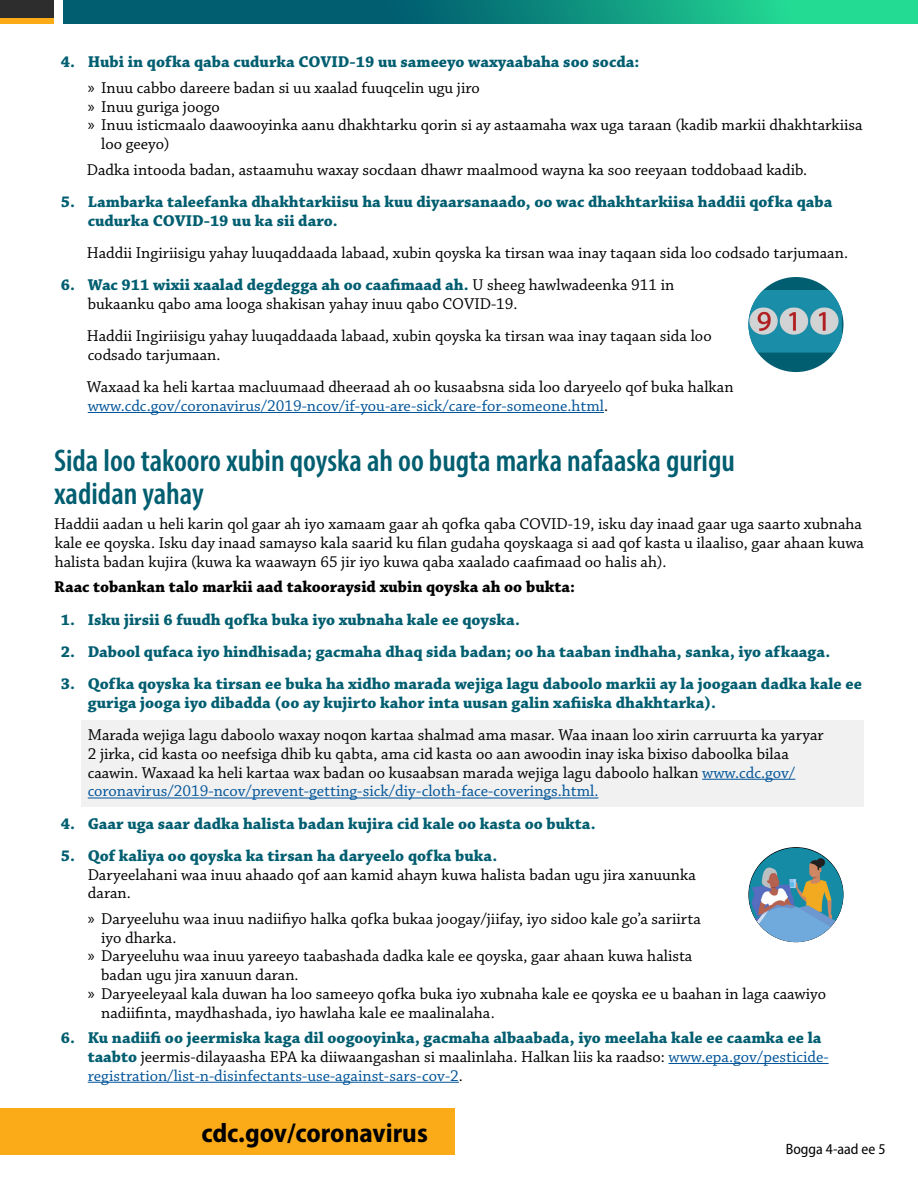
<style>
.page{position:relative;width:918px;height:1188px;background:#fff}
.page>*{position:absolute;margin:0;border:0;box-sizing:border-box;transform-origin:0 0}
.t1{font:600 condensed 31.5px/33px "Myriad Pro";color:#005e70}
.t2{font:700 semi-condensed 27px "Myriad Pro";color:#000}
.t3{font:16.5px/18.8px "Chaparral Pro";color:#000}
.t4{font:700 16.5px/18.8px "Chaparral Pro";color:#005e70}
.t5{font:700 16.5px "Chaparral Pro";color:#000}
.t6{font:semi-condensed 15px "Myriad Pro";color:#000}
.s1{font-family:"Myriad Pro";font-weight:400;color:#000}
.s2{font-weight:400;color:#000}
.s3{font-family:"Myriad Pro"}
.s4{font-weight:700;color:#005e70}
.s5{color:#005499}
.s6{font-weight:400;color:#005499}
</style>
<div class="page">
<div style="left:81px;top:721px;width:783px;height:86px;background:#f1f1f1"></div>
<hr style="left:88px;top:412px;width:516px;height:1px;background:#005499">
<hr style="left:702px;top:779px;width:93px;height:1px;background:#005499">
<hr style="left:88px;top:798px;width:511px;height:1px;background:#005499">
<hr style="left:669px;top:1063px;width:160px;height:1px;background:#005499">
<hr style="left:88px;top:1082px;width:371px;height:1px;background:#005499">
<div style="left:0;top:1108px;width:454px;height:47px;background:#fbab18"></div>
<div style="left:0;top:17px;width:54px;height:7px;background:#fbab18"></div>
<div style="left:0;top:0;width:54px;height:17px;background:#2d2d2d"></div>
<svg style="left:64px;top:0;width:854px;height:24px;background:#0c8b7d"></svg>
<img style="left:748px;top:847px;width:95px;height:95px;border-radius:48px">
<div style="left:748px;top:277px;width:95px;height:95px;background:#005e70;border-radius:50%"></div>
<img style="left:748px;top:290px;width:94px;height:63px">
<p class="t4" style="left:88px;top:50px;width:553px;line-height:25.5px;text-indent:-27px">4. Hubi in qofka qaba cudurka COVID-19 uu sameeyo waxyaabaha soo socda: <span class="s1">»</span> <span class="s2">Inuu cabbo dareere badan si uu xaalad fuuqcelin ugu jiro</span></p>
<p class="t3" style="left:88px;top:98px;width:134px"><span class="s3">»</span> Inuu guriga joogo</p>
<p class="t3" style="left:88px;top:116px;width:776px"><span class="s3">»</span> Inuu isticmaalo daawooyinka aanu dhakhtarku qorin si ay astaamaha wax uga taraan (kadib markii dhakhtarkiisa</p>
<p class="t3" style="left:101px;top:135px;width:70px">loo geeyo)</p>
<p class="t3" style="left:87px;top:161px;width:722px">Dadka intooda badan, astaamuhu waxay socdaan dhawr maalmood wayna ka soo reeyaan toddobaad kadib.</p>
<p class="t4" style="left:88px;top:193px;width:746px;text-indent:-27px">5. Lambarka taleefanka dhakhtarkiisu ha kuu diyaarsanaado, oo wac dhakhtarkiisa haddii qofka qaba cudurka COVID-19 uu ka sii daro.</p>
<p class="t3" style="left:87px;top:244px;width:763px">Haddii Ingiriisigu yahay luuqaddaada labaad, xubin qoyska ka tirsan waa inay taqaan sida loo codsado tarjumaan.</p>
<p class="t3" style="left:88px;top:276px;width:588px;text-indent:-27px"><span class="s4">6. Wac 911 wixii xaalad degdegga ah oo caafimaad ah.</span> U sheeg hawlwadeenka 911 in bukaanku qabo ama looga shakisan yahay inuu qabo COVID-19.</p>
<p class="t3" style="left:87px;top:327px;width:626px">Haddii Ingiriisigu yahay luuqaddaada labaad, xubin qoyska ka tirsan waa inay taqaan sida loo codsado tarjumaan.</p>
<p class="t3" style="left:87px;top:378px;width:648px">Waxaad ka heli kartaa macluumaad dheeraad ah oo kusaabsna sida loo daryeelo qof buka halkan <span class="s5">www.cdc.gov/coronavirus/2019-ncov/if-you-are-sick/care-for-someone.html</span>.</p>
<h1 class="t1" style="left:54px;top:443px;width:682px">Sida loo takooro xubin qoyska ah oo bugta marka nafaaska gurigu xadidan yahay</h1>
<p class="t3" style="left:54px;top:515px;width:812px;text-align:justify">Haddii aadan u heli karin qol gaar ah iyo xamaam gaar ah qofka qaba COVID-19, isku day inaad gaar uga saarto xubnaha kale ee qoyska. Isku day inaad samayso kala saarid ku filan gudaha qoyskaaga si aad qof kasta u ilaaliso, gaar ahaan kuwa halista badan kujira (kuwa ka waawayn 65 jir iyo kuwa qaba xaalado caafimaad oo halis ah).</p>
<p class="t5" style="left:54px;top:577px;width:522px">Raac tobankan talo markii aad takooraysid xubin qoyska ah oo bukta:</p>
<p class="t4" style="left:61px;top:610px;width:461px">1. Isku jirsii 6 fuudh qofka buka iyo xubnaha kale ee qoyska.</p>
<p class="t4" style="left:61px;top:643px;width:771px">2. Dabool qufaca iyo hindhisada; gacmaha dhaq sida badan; oo ha taaban indhaha, sanka, iyo afkaaga.</p>
<p class="t4" style="left:88px;top:675px;width:776px;text-indent:-27px">3. Qofka qoyska ka tirsan ee buka ha xidho marada wejiga lagu daboolo markii ay la joogaan dadka kale ee guriga jooga iyo dibadda (oo ay kujirto kahor inta uusan galin xafiiska dhakhtarka).</p>
<p class="t3" style="left:88px;top:726px;width:737px">Marada wejiga lagu daboolo waxay noqon kartaa shalmad ama masar. Waa inaan loo xirin carruurta ka yaryar 2 jirka, cid kasta oo neefsiga dhib ku qabta, ama cid kasta oo aan awoodin inay iska bixiso daboolka bilaa caawin. Waxaad ka heli kartaa wax badan oo kusaabsan marada wejiga lagu daboolo halkan <span class="s5">www.cdc.gov/ coronavirus/2019-ncov/prevent-getting-sick/diy-cloth-face-coverings.html.</span></p>
<p class="t4" style="left:61px;top:814px;width:537px">4. Gaar uga saar dadka halista badan kujira cid kale oo kasta oo bukta.</p>
<p class="t4" style="left:61px;top:847px;width:438px">5. Qof kaliya oo qoyska ka tirsan ha daryeelo qofka buka.</p>
<p class="t3" style="left:88px;top:866px;width:610px">Daryeelahani waa inuu ahaado qof aan kamid ahayn kuwa halista badan ugu jira xanuunka daran.</p>
<p class="t3" style="left:88px;top:910px;width:615px"><span class="s3">»</span> Daryeeluhu waa inuu nadiifiyo halka qofka bukaa joogay/jiifay, iyo sidoo kale go’a sariirta</p>
<p class="t3" style="left:101px;top:929px;width:77px">iyo dharka.</p>
<p class="t3" style="left:88px;top:947px;width:606px"><span class="s3">»</span> Daryeeluhu waa inuu yareeyo taabashada dadka kale ee qoyska, gaar ahaan kuwa halista</p>
<p class="t3" style="left:101px;top:966px;width:199px">badan ugu jira xanuun daran.</p>
<p class="t3" style="left:88px;top:985px;width:740px"><span class="s3">»</span> Daryeeleyaal kala duwan ha loo sameeyo qofka buka iyo xubnaha kale ee qoyska ee u baahan in laga caawiyo</p>
<p class="t3" style="left:101px;top:1004px;width:395px">nadiifinta, maydhashada, iyo hawlaha kale ee maalinalaha.</p>
<p class="t4" style="left:88px;top:1029px;width:742px;text-indent:-27px">6. Ku nadiifi oo jeermiska kaga dil oogooyinka, gacmaha albaabada, iyo meelaha kale ee caamka ee la taabto <span class="s2">jeermis-dilayaasha EPA ka diiwaangashan si maalinlaha. Halkan liis ka raadso:</span> <span class="s6">www.epa.gov/pesticide&shy;registration/list-n-disinfectants-use-against-sars-cov-2</span><span class="s2">.</span></p>
<h2 class="t2" style="left:201px;top:1116px;width:228px">cdc.gov/coronavirus</h2>
<p class="t6" style="left:786px;top:1140px;width:101px">Bogga 4-aad ee 5</p>
</div>
